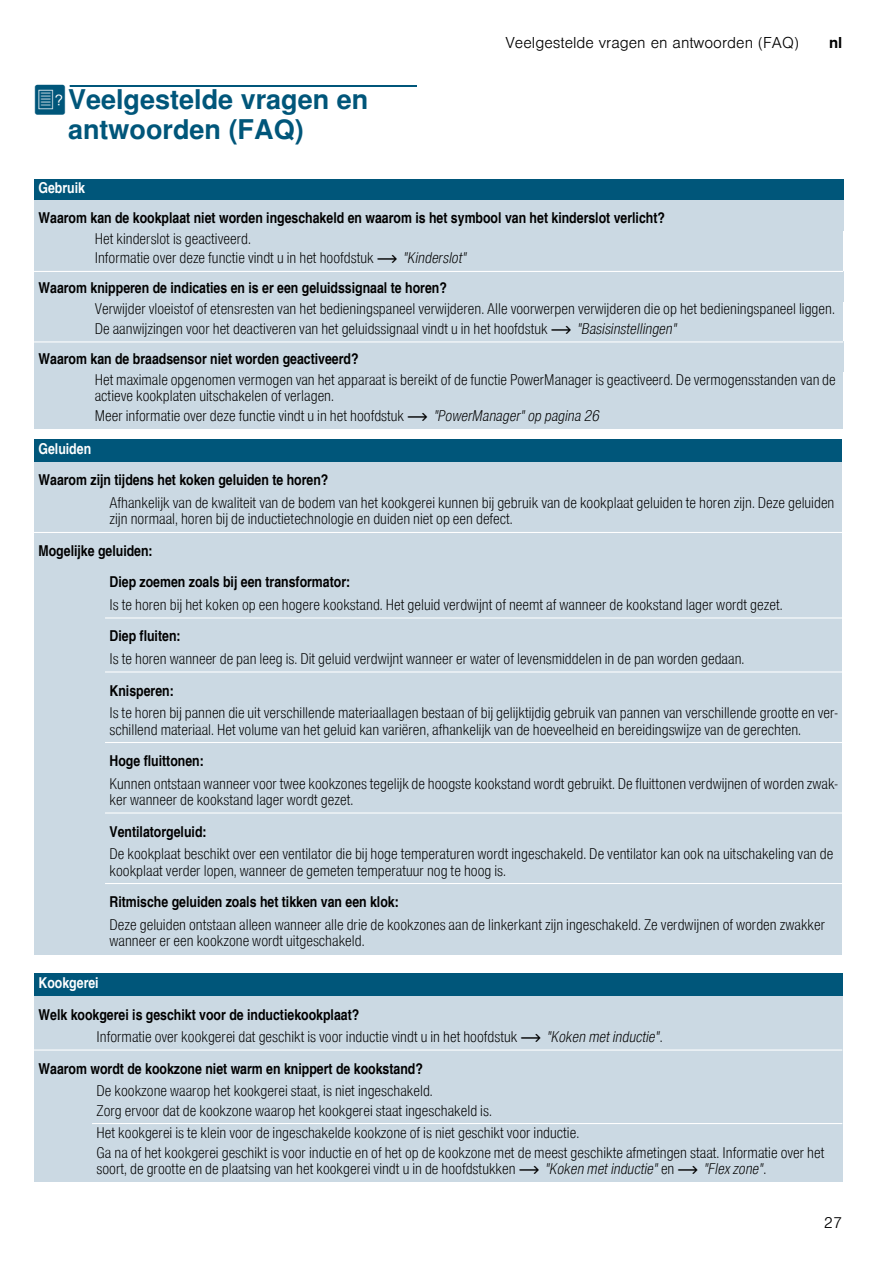
<style>
.page{position:relative;width:893px;height:1263px;background:#fff}
.page>*{position:absolute;margin:0;border:0;box-sizing:border-box;transform-origin:0 0}
.t1{font:700 27px/30px "Nimbus San L";color:#00567a}
.t2{font:15px/16.5px "Nimbus San L Lig Con";color:#000}
.t3{font:15px/31.5px "Nimbus San L Bol Con";color:#000}
.t4{font:300 15px "Nimbus San L";color:#000}
.t5{font:15px "Nimbus San L Bol Con";color:#fff}
.t6{font:700 15px "Nimbus San L";color:#000}
.s1{font-family:"BSH Symb PG2";font-weight:400}
.s2{font-family:"BSH Symb PH1"}
.s3{font-family:"Nimbus San L Lig Con Ita"}
</style>
<div class="page">
<div style="left:70px;top:85px;width:347px;height:2px;border:1px solid #00567a"></div>
<div style="left:34px;top:180px;width:809px;height:21px;background:#00567a"></div>
<div style="left:34px;top:201px;width:809px;height:30px;background:#cbd9e3"></div>
<div style="left:34px;top:231px;width:56px;height:40px;background:#cbd9e3"></div>
<div style="left:90px;top:231px;width:753px;height:40px;background:#cbd9e3"></div>
<div style="left:34px;top:271px;width:809px;height:30px;background:#cbd9e3"></div>
<div style="left:34px;top:301px;width:56px;height:41px;background:#cbd9e3"></div>
<div style="left:90px;top:301px;width:753px;height:41px;background:#cbd9e3"></div>
<div style="left:34px;top:342px;width:809px;height:30px;background:#cbd9e3"></div>
<div style="left:34px;top:372px;width:56px;height:57px;background:#cbd9e3"></div>
<div style="left:90px;top:372px;width:753px;height:57px;background:#cbd9e3"></div>
<div style="left:34px;top:439px;width:808px;height:23px;background:#00567a"></div>
<div style="left:34px;top:462px;width:808px;height:31px;background:#cbd9e3"></div>
<div style="left:34px;top:493px;width:71px;height:39px;background:#cbd9e3"></div>
<div style="left:105px;top:493px;width:737px;height:39px;background:#cbd9e3"></div>
<div style="left:34px;top:532px;width:808px;height:32px;background:#cbd9e3"></div>
<div style="left:34px;top:564px;width:71px;height:31px;background:#cbd9e3"></div>
<div style="left:105px;top:564px;width:737px;height:31px;background:#cbd9e3"></div>
<div style="left:34px;top:595px;width:71px;height:23px;background:#cbd9e3"></div>
<div style="left:105px;top:595px;width:737px;height:23px;background:#cbd9e3"></div>
<div style="left:34px;top:618px;width:71px;height:31px;background:#cbd9e3"></div>
<div style="left:105px;top:618px;width:737px;height:31px;background:#cbd9e3"></div>
<div style="left:34px;top:649px;width:71px;height:23px;background:#cbd9e3"></div>
<div style="left:105px;top:649px;width:737px;height:23px;background:#cbd9e3"></div>
<div style="left:34px;top:672px;width:71px;height:31px;background:#cbd9e3"></div>
<div style="left:105px;top:672px;width:737px;height:31px;background:#cbd9e3"></div>
<div style="left:34px;top:703px;width:71px;height:39px;background:#cbd9e3"></div>
<div style="left:105px;top:703px;width:737px;height:39px;background:#cbd9e3"></div>
<div style="left:34px;top:742px;width:71px;height:32px;background:#cbd9e3"></div>
<div style="left:105px;top:742px;width:737px;height:32px;background:#cbd9e3"></div>
<div style="left:34px;top:774px;width:71px;height:39px;background:#cbd9e3"></div>
<div style="left:105px;top:774px;width:737px;height:39px;background:#cbd9e3"></div>
<div style="left:34px;top:813px;width:71px;height:31px;background:#cbd9e3"></div>
<div style="left:105px;top:813px;width:737px;height:31px;background:#cbd9e3"></div>
<div style="left:34px;top:844px;width:71px;height:39px;background:#cbd9e3"></div>
<div style="left:105px;top:844px;width:737px;height:39px;background:#cbd9e3"></div>
<div style="left:34px;top:883px;width:71px;height:32px;background:#cbd9e3"></div>
<div style="left:105px;top:883px;width:737px;height:32px;background:#cbd9e3"></div>
<div style="left:34px;top:915px;width:71px;height:39px;background:#cbd9e3"></div>
<div style="left:105px;top:915px;width:737px;height:39px;background:#cbd9e3"></div>
<hr style="left:34px;top:271px;width:809px;height:1px;background:#fff">
<hr style="left:34px;top:341px;width:809px;height:1px;background:#fff">
<hr style="left:34px;top:532px;width:808px;height:1px;background:#fff">
<hr style="left:105px;top:617px;width:737px;height:1px;background:#fff">
<hr style="left:105px;top:671px;width:737px;height:1px;background:#fff">
<hr style="left:105px;top:742px;width:737px;height:1px;background:#fff">
<hr style="left:105px;top:812px;width:737px;height:1px;background:#fff">
<hr style="left:105px;top:883px;width:737px;height:1px;background:#fff">
<div style="left:34px;top:973px;width:808px;height:23px;background:#00567a"></div>
<div style="left:34px;top:996px;width:808px;height:31px;background:#cbd9e3"></div>
<div style="left:34px;top:1027px;width:58px;height:23px;background:#cbd9e3"></div>
<div style="left:92px;top:1027px;width:750px;height:23px;background:#cbd9e3"></div>
<div style="left:34px;top:1050px;width:808px;height:31px;background:#cbd9e3"></div>
<div style="left:34px;top:1081px;width:58px;height:42px;background:#cbd9e3"></div>
<div style="left:92px;top:1081px;width:750px;height:42px;background:#cbd9e3"></div>
<div style="left:34px;top:1123px;width:58px;height:59px;background:#cbd9e3"></div>
<div style="left:92px;top:1123px;width:750px;height:59px;background:#cbd9e3"></div>
<hr style="left:34px;top:1049px;width:808px;height:1px;background:#fff">
<hr style="left:92px;top:1123px;width:750px;height:1px;background:#fff">
<p class="t4" style="left:505px;top:33px;width:295px">Veelgestelde vragen en antwoorden (FAQ)</p>
<p class="t6" style="left:829px;top:34px;width:15px">nl</p>
<h1 class="t1" style="left:68px;top:84px;width:302px;text-indent:-34px"><span class="s1">{</span>Veelgestelde vragen en antwoorden (FAQ)</h1>
<p class="t5" style="left:39px;top:178px;width:48px">Gebruik</p>
<p class="t3" style="left:39px;top:201px;width:628px">Waarom kan de kookplaat niet worden ingeschakeld en waarom is het symbool van het kinderslot verlicht?</p>
<p class="t2" style="left:95px;top:228px;width:373px;line-height:19.5px">Het kinderslot is geactiveerd.<br>Informatie over deze functie vindt u in het hoofdstuk <span class="s2">~</span> <span class="s3">"Kinderslot"</span></p>
<p class="t3" style="left:39px;top:272px;width:410px">Waarom knipperen de indicaties en is er een geluidssignaal te horen?</p>
<p class="t2" style="left:95px;top:299px;width:741px;line-height:19.5px">Verwijder vloeistof of etensresten van het bedieningspaneel verwijderen. Alle voorwerpen verwijderen die op het bedieningspaneel liggen.<br>De aanwijzingen voor het deactiveren van het geluidssignaal vindt u in het hoofdstuk <span class="s2">~</span> <span class="s3">"Basisinstellingen"</span></p>
<p class="t3" style="left:39px;top:342px;width:321px">Waarom kan de braadsensor niet worden geactiveerd?</p>
<p class="t2" style="left:95px;top:371px;width:742px">Het maximale opgenomen vermogen van het apparaat is bereikt of de functie PowerManager is geactiveerd. De vermogensstanden van de actieve kookplaten uitschakelen of verlagen.</p>
<p class="t2" style="left:95px;top:407px;width:506px">Meer informatie over deze functie vindt u in het hoofdstuk <span class="s2">~</span> <span class="s3">"PowerManager" op pagina 26</span></p>
<p class="t5" style="left:39px;top:439px;width:54px">Geluiden</p>
<p class="t3" style="left:39px;top:464px;width:291px">Waarom zijn tijdens het koken geluiden te horen?</p>
<p class="t2" style="left:109px;top:494px;width:726px">Afhankelijk van de kwaliteit van de bodem van het kookgerei kunnen bij gebruik van de kookplaat geluiden te horen zijn. Deze geluiden zijn normaal, horen bij de inductietechnologie en duiden niet op een defect.</p>
<p class="t3" style="left:109px;top:534px;width:242px;text-indent:-71px">Mogelijke geluiden:<br>Diep zoemen zoals bij een transformator:</p>
<p class="t2" style="left:109px;top:596px;width:674px">Is te horen bij het koken op een hogere kookstand. Het geluid verdwijnt of neemt af wanneer de kookstand lager wordt gezet.</p>
<p class="t3" style="left:109px;top:620px;width:73px">Diep fluiten:</p>
<p class="t2" style="left:109px;top:650px;width:636px">Is te horen wanneer de pan leeg is. Dit geluid verdwijnt wanneer er water of levensmiddelen in de pan worden gedaan.</p>
<p class="t3" style="left:109px;top:674px;width:66px">Knisperen:</p>
<p class="t2" style="left:109px;top:704px;width:729px">Is te horen bij pannen die uit verschillende materiaallagen bestaan of bij gelijktijdig gebruik van pannen van verschillende grootte en ver&shy;schillend materiaal. Het volume van het geluid kan variëren, afhankelijk van de hoeveelheid en bereidingswijze van de gerechten.</p>
<p class="t3" style="left:109px;top:744px;width:96px">Hoge fluittonen:</p>
<p class="t2" style="left:109px;top:774px;width:729px">Kunnen ontstaan wanneer voor twee kookzones tegelijk de hoogste kookstand wordt gebruikt. De fluittonen verdwijnen of worden zwak&shy;ker wanneer de kookstand lager wordt gezet.</p>
<p class="t3" style="left:109px;top:815px;width:99px">Ventilatorgeluid:</p>
<p class="t2" style="left:109px;top:845px;width:725px">De kookplaat beschikt over een ventilator die bij hoge temperaturen wordt ingeschakeld. De ventilator kan ook na uitschakeling van de kookplaat verder lopen, wanneer de gemeten temperatuur nog te hoog is.</p>
<p class="t3" style="left:109px;top:885px;width:291px">Ritmische geluiden zoals het tikken van een klok:</p>
<p class="t2" style="left:109px;top:915px;width:717px">Deze geluiden ontstaan alleen wanneer alle drie de kookzones aan de linkerkant zijn ingeschakeld. Ze verdwijnen of worden zwakker wanneer er een kookzone wordt uitgeschakeld.</p>
<p class="t5" style="left:39px;top:973px;width:62px">Kookgerei</p>
<p class="t3" style="left:39px;top:998px;width:322px">Welk kookgerei is geschikt voor de inductiekookplaat?</p>
<p class="t2" style="left:97px;top:1028px;width:567px">Informatie over kookgerei dat geschikt is voor inductie vindt u in het hoofdstuk <span class="s2">~</span> <span class="s3">"Koken met inductie"</span>.</p>
<p class="t3" style="left:39px;top:1052px;width:386px">Waarom wordt de kookzone niet warm en knippert de kookstand?</p>
<p class="t2" style="left:97px;top:1080px;width:397px;line-height:19.5px">De kookzone waarop het kookgerei staat, is niet ingeschakeld.<br>Zorg ervoor dat de kookzone waarop het kookgerei staat ingeschakeld is.</p>
<p class="t2" style="left:97px;top:1122px;width:729px;line-height:19.5px">Het kookgerei is te klein voor de ingeschakelde kookzone of is niet geschikt voor inductie.<br>Ga na of het kookgerei geschikt is voor inductie en of het op de kookzone met de meest geschikte afmetingen staat. Informatie over het</p>
<p class="t2" style="left:97px;top:1160px;width:671px">soort, de grootte en de plaatsing van het kookgerei vindt u in de hoofdstukken <span class="s2">~</span> <span class="s3">"Koken met inductie"</span> en <span class="s2">~</span> <span class="s3">"Flex zone"</span>.</p>
<p class="t4" style="left:824px;top:1212px;width:20px">27</p>
</div>
